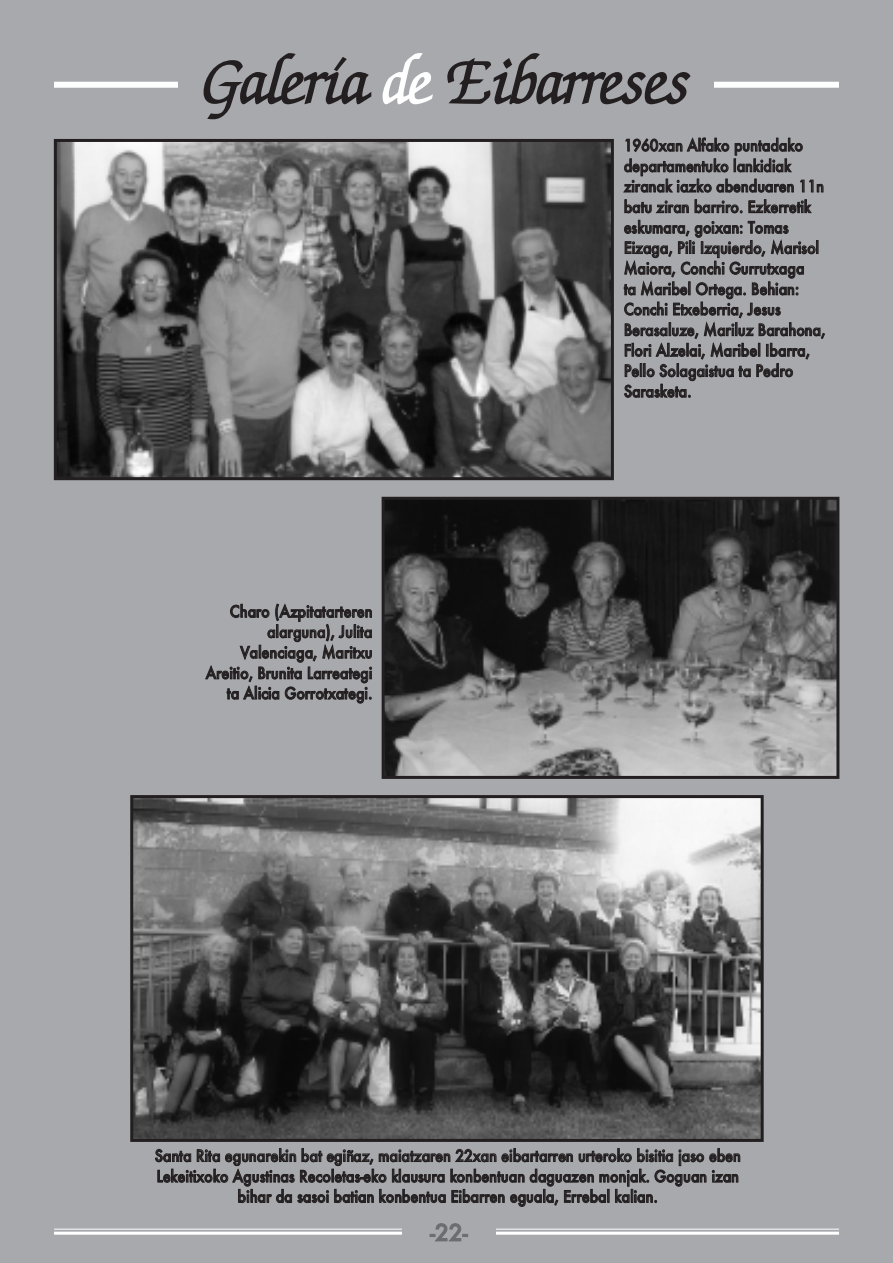
<style>
.page{position:relative;width:893px;height:1263px;background:#a8a9ad}
.page>*{position:absolute;margin:0;border:0;box-sizing:border-box;transform-origin:0 0}
.t1{font:italic 300 67.5px "Zapf Chancery";color:#231f20}
.t2{font:500 22.5px "Futura";color:#6c6d70}
.t3{font:500 15.75px/20.5px "Futura";letter-spacing:.005em;color:#231f20;text-align:right;scale:.9 1}
.s1{color:#fff}
</style>
<div class="page">
<div style="left:54px;top:82px;width:785px;height:6px;background:#fff"></div>
<div style="left:179px;top:54px;width:535px;height:82px;background:#a8a9ad"></div>
<img style="left:58px;top:143px;width:552px;height:333px">
<div style="left:54px;top:139px;width:560px;height:341px;border:3px solid #231f20"></div>
<img style="left:386px;top:501px;width:449px;height:274px">
<div style="left:382px;top:497px;width:457px;height:282px;border:3px solid #231f20"></div>
<img style="left:134px;top:799px;width:626px;height:339px">
<div style="left:130px;top:795px;width:634px;height:347px;border:3px solid #231f20"></div>
<hr style="left:54px;top:1229px;width:785px;height:1px;background:#fff">
<hr style="left:54px;top:1232px;width:785px;height:3px;background:#fff">
<div style="left:402px;top:1212px;width:93px;height:45px;background:#a8a9ad"></div>
<h1 class="t1" style="left:204px;top:54px;width:489px">Galería <span class="s1">de</span> Eibarreses</h1>
<p class="t3" style="left:206px;top:602px;width:187px">Charo (Azpitatarteren alarguna), Julita<br>Valenciaga, Maritxu<br>Areitio, Brunita Larreategi ta Alicia Gorrotxategi.</p>
<p class="t3" style="left:624px;top:135px;width:226px;text-align:left">1960xan Alfako puntadako departamentuko lankidiak ziranak iazko abenduaren 11n batu ziran barriro. Ezkerretik eskumara, goixan: Tomas<br>Eizaga, Pili Izquierdo, Marisol<br>Maiora, Conchi Gurrutxaga<br>ta Maribel Ortega. Behian:<br>Conchi Etxeberria, Jesus<br>Berasaluze, Mariluz Barahona,<br>Flori Alzelai, Maribel Ibarra,<br>Pello Solagaistua ta Pedro<br>Sarasketa.</p>
<p class="t3" style="left:155px;top:1146px;width:653px;text-align:center">Santa Rita egunarekin bat egiñaz, maiatzaren 22xan eibartarren urteroko bisitia jaso eben<br>Lekeitixoko Agustinas Recoletas-eko klausura konbentuan daguazen monjak. Goguan izan bihar da sasoi batian konbentua Eibarren eguala, Errebal kalian.</p>
<h2 class="t2" style="left:430px;top:1220px;width:39px">-22-</h2>
</div>
